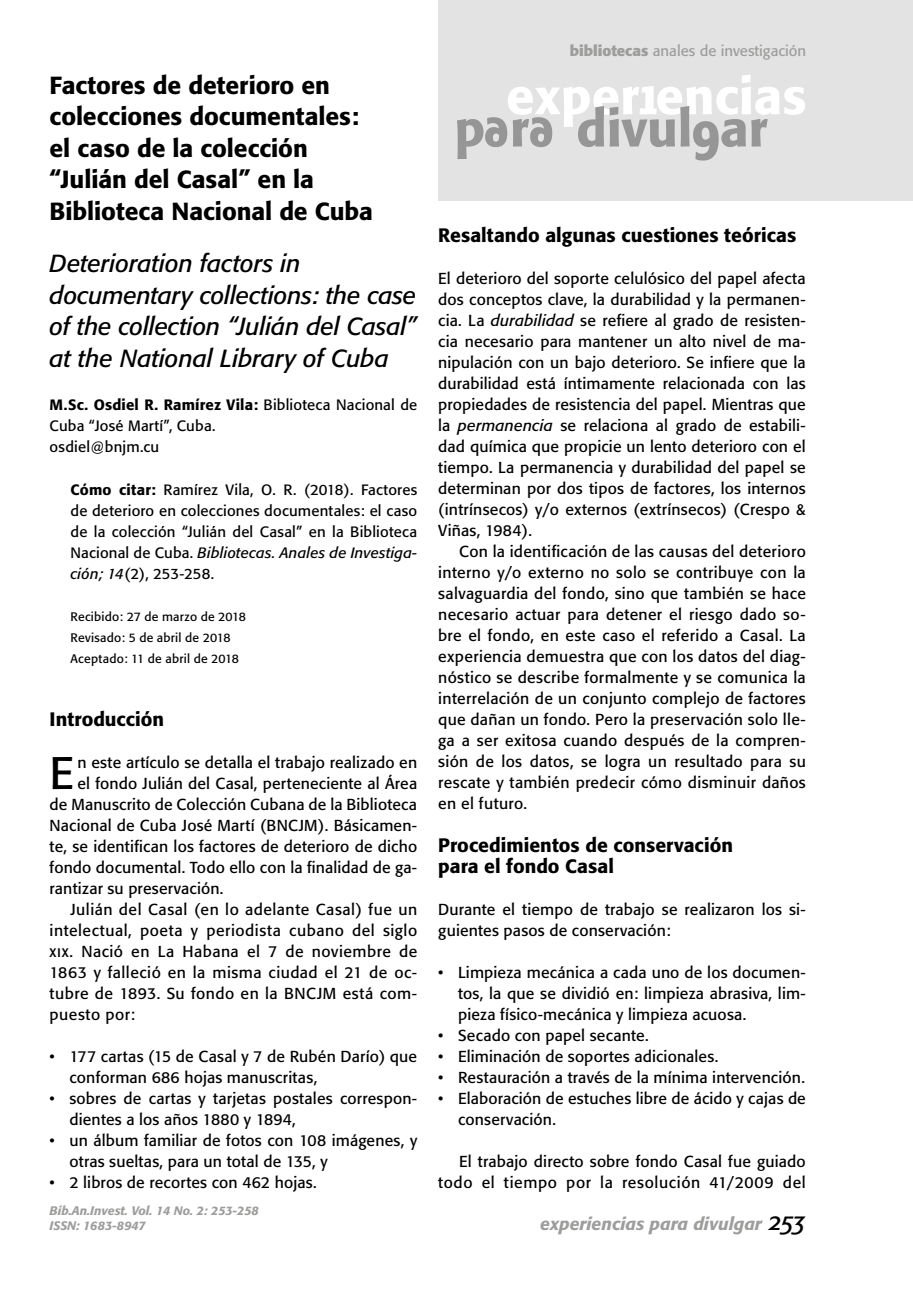
<style>
.page{position:relative;width:913px;height:1290px;background:#fff}
.page>*{position:absolute;margin:0;border:0;box-sizing:border-box;transform-origin:0 0}
.t1{font:45.15px "Formata";color:#000}
.t2{font:italic 24.5px/31.5px "Formata";letter-spacing:-.005em;color:#000}
.t3{font:500 24.5px/31.5px "Formata";letter-spacing:-.005em;color:#000}
.t4{font:500 19.25px/21px "Formata";color:#000}
.t5{font:italic 500 17.5px "Formata";color:#9d9d9c}
.t6{font:15.75px/21px "Formata";letter-spacing:.015em;color:#000}
.t7{font:15.75px "Formata";letter-spacing:.035em;color:#000}
.t8{font:14.88px/21px "Formata";letter-spacing:.015em;color:#000}
.t9{font:14.88px "Formata";color:#9d9d9c}
.t10{font:12.25px/21px "Formata";letter-spacing:.015em;color:#000}
.t11{font:italic 500 12.25px "Formata";color:#9d9d9c}
.s1{font-weight:500}
.s2{font-style:italic}
.s3{font-family:"Formata Regular SC"}
.s4{font-weight:700}
</style>
<div class="page">
<div style="left:438px;top:0;width:475px;height:200px;background:#e3e3e3"></div>
<svg style="left:457px;top:75px;width:348px;height:86px"></svg>
<h2 class="t3" style="left:50px;top:69px;width:325px">Factores de deterioro en colecciones documentales: el caso de la colección “Julián del Casal” en la<br>Biblioteca Nacional de Cuba</h2>
<h2 class="t2" style="left:50px;top:248px;width:368px">Deterioration factors in documentary collections: the case of the collection “Julián del Casal” at the National Library of Cuba</h2>
<p class="t8" style="left:50px;top:395px;width:369px"><span class="s1">M.Sc. Osdiel R. Ramírez Vila:</span> Biblioteca Nacional de<br>Cuba “José Martí”, Cuba.<br>osdiel@bnjm.cu</p>
<p class="t8" style="left:71px;top:479px;width:348px;text-align:justify"><span class="s1">Cómo citar:</span> Ramírez Vila, O. R. (2018). Factores de deterioro en colecciones documentales: el caso de la colección “Julián del Casal” en la Biblioteca Nacional de Cuba. <span class="s2">Bibliotecas. Anales de Investiga&shy;ción; 14</span>(2), 253-258.</p>
<p class="t10" style="left:71px;top:606px;width:177px">Recibido: 27 de marzo de 2018<br>Revisado: 5 de abril de 2018<br>Aceptado: 11 de abril de 2018</p>
<p class="t4" style="left:50px;top:708px;width:116px">Introducción</p>
<h1 class="t1" style="left:50px;top:745px;width:26px">E</h1>
<p class="t6" style="left:77px;top:751px;width:341px">n este artículo se detalla el trabajo realizado en</p>
<p class="t6" style="left:77px;top:772px;width:341px">el fondo Julián del Casal, perteneciente al Área</p>
<p class="t6" style="left:50px;top:793px;width:369px">de Manuscrito de Colección Cubana de la Biblioteca</p>
<p class="t6" style="left:50px;top:814px;width:369px">Nacional de Cuba José Martí (BNCJM). Básicamen-</p>
<p class="t6" style="left:50px;top:835px;width:369px">te, se identifican los factores de deterioro de dicho</p>
<p class="t6" style="left:50px;top:856px;width:369px">fondo documental. Todo ello con la finalidad de ga-</p>
<p class="t6" style="left:50px;top:877px;width:175px">rantizar su preservación.</p>
<p class="t6" style="left:71px;top:898px;width:348px">Julián del Casal (en lo adelante Casal) fue un</p>
<p class="t7" style="left:50px;top:920px;width:369px">intelectual, poeta y periodista cubano del siglo</p>
<p class="t6" style="left:50px;top:940px;width:369px"><span class="s3">xix</span>. Nació en La Habana el 7 de noviembre de</p>
<p class="t6" style="left:50px;top:961px;width:369px">1863 y falleció en la misma ciudad el 21 de oc-</p>
<p class="t6" style="left:50px;top:982px;width:369px">tubre de 1893. Su fondo en la BNCJM está com-</p>
<p class="t6" style="left:50px;top:1003px;width:87px">puesto por:</p>
<p class="t6" style="left:69px;top:1045px;width:349px;text-indent:-20px">• 177 cartas (15 de Casal y 7 de Rubén Darío) que conforman 686 hojas manuscritas,</p>
<p class="t6" style="left:69px;top:1087px;width:349px;text-indent:-20px">• sobres de cartas y tarjetas postales correspon&shy;dientes a los años 1880 y 1894,</p>
<p class="t6" style="left:69px;top:1129px;width:349px;text-indent:-20px">• un álbum familiar de fotos con 108 imágenes, y otras sueltas, para un total de 135, y</p>
<p class="t6" style="left:50px;top:1171px;width:269px">• 2 libros de recortes con 462 hojas.</p>
<p class="t9" style="left:570px;top:42px;width:238px"><span class="s4">bibliotecas</span> anales de investigación</p>
<p class="t4" style="left:438px;top:225px;width:360px">Resaltando algunas cuestiones teóricas</p>
<p class="t6" style="left:438px;top:268px;width:369px;text-align:justify">El deterioro del soporte celulósico del papel afecta dos conceptos clave, la durabilidad y la permanen&shy;cia. La <span class="s2">durabilidad</span> se refiere al grado de resisten&shy;cia necesario para mantener un alto nivel de ma&shy;nipulación con un bajo deterioro. Se infiere que la durabilidad está íntimamente relacionada con las propiedades de resistencia del papel. Mientras que la <span class="s2">permanencia</span> se relaciona al grado de estabili&shy;dad química que propicie un lento deterioro con el tiempo. La permanencia y durabilidad del papel se determinan por dos tipos de factores, los internos (intrínsecos) y/o externos (extrínsecos) (Crespo &amp; Viñas, 1984).</p>
<p class="t6" style="left:438px;top:541px;width:369px;text-align:justify;text-indent:21px">Con la identificación de las causas del deterioro interno y/o externo no solo se contribuye con la salvaguardia del fondo, sino que también se hace necesario actuar para detener el riesgo dado so&shy;bre el fondo, en este caso el referido a Casal. La experiencia demuestra que con los datos del diag&shy;nóstico se describe formalmente y se comunica la interrelación de un conjunto complejo de factores que dañan un fondo. Pero la preservación solo lle&shy;ga a ser exitosa cuando después de la compren&shy;sión de los datos, se logra un resultado para su rescate y también predecir cómo disminuir daños en el futuro.</p>
<p class="t4" style="left:438px;top:834px;width:296px">Procedimientos de conservación para el fondo Casal</p>
<p class="t6" style="left:438px;top:898px;width:369px">Durante el tiempo de trabajo se realizaron los si&shy;guientes pasos de conservación:</p>
<p class="t6" style="left:458px;top:961px;width:349px;text-align:justify;text-indent:-20px">• Limpieza mecánica a cada uno de los documen&shy;tos, la que se dividió en: limpieza abrasiva, lim&shy;pieza físico-mecánica y limpieza acuosa.</p>
<p class="t6" style="left:438px;top:1024px;width:212px">• Secado con papel secante.</p>
<p class="t6" style="left:438px;top:1045px;width:282px">• Eliminación de soportes adicionales.</p>
<p class="t6" style="left:438px;top:1066px;width:368px">• Restauración a través de la mínima intervención.</p>
<p class="t6" style="left:458px;top:1087px;width:349px;text-indent:-20px">• Elaboración de estuches libre de ácido y cajas de conservación.</p>
<p class="t6" style="left:438px;top:1150px;width:369px;text-align:right">El trabajo directo sobre fondo Casal fue guiado todo el tiempo por la resolución 41/2009 del</p>
<p class="t11" style="left:50px;top:1203px;width:211px">Bib.An.Invest. Vol. 14 No. 2: 253-258</p>
<p class="t11" style="left:50px;top:1218px;width:97px">ISSN: 1683-8947</p>
<p class="t5" style="left:540px;top:1213px;width:223px">experiencias para divulgar</p>
</div>
